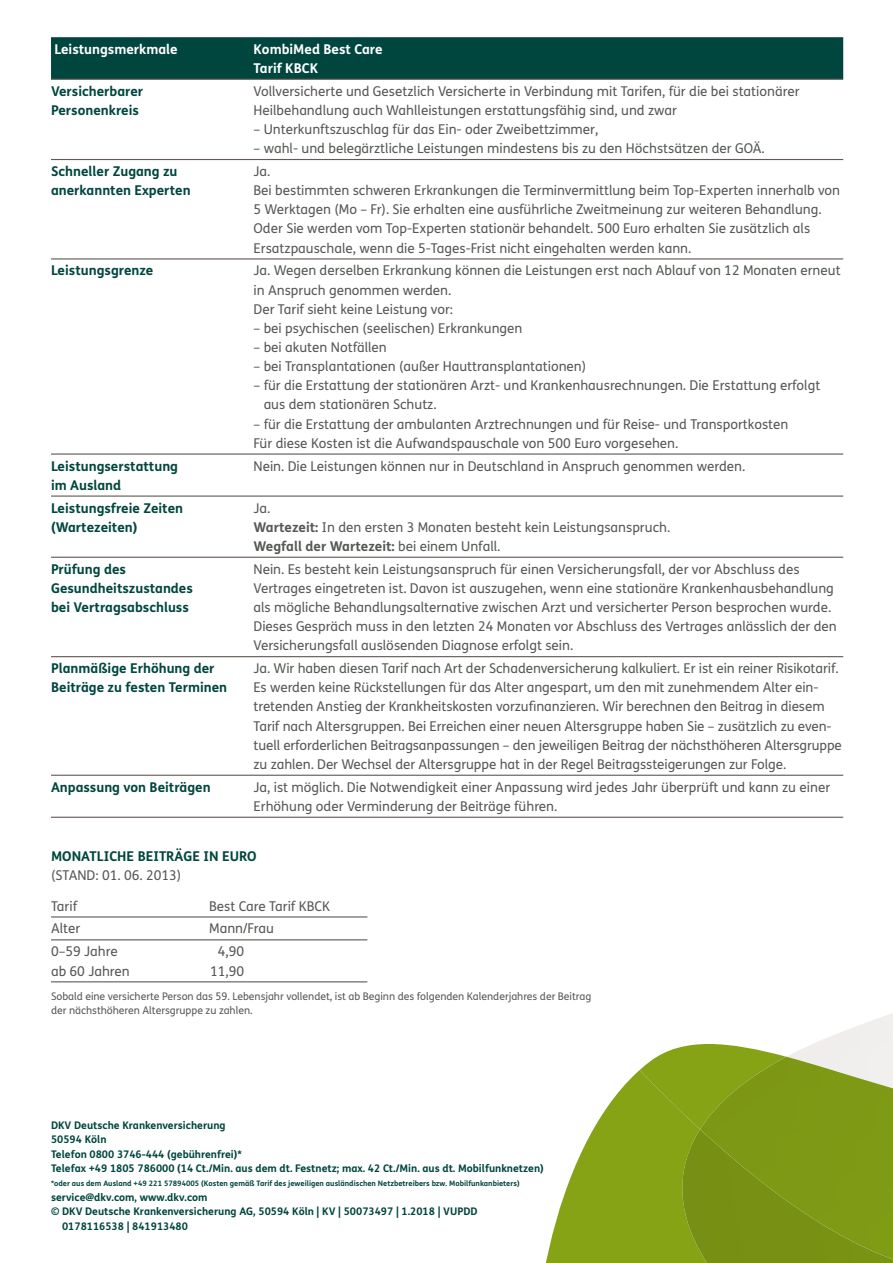
<style>
.page{position:relative;width:893px;height:1263px;background:#fff}
.page>*{position:absolute;margin:0;border:0;box-sizing:border-box;transform-origin:0 0}
.t1{font:13.5px/19.2px "FS Me";color:#575756}
.t2{font:700 13.5px/19.2px "FS Me";color:#00463f}
.t3{font:700 13.5px/19.2px "FS Me";color:#fff}
.t4{font:700 10.5px/14.4px "FS Me";color:#00463f}
.t5{font:10.5px/14.4px "FS Me";letter-spacing:-.005em;color:#575756}
.t6{font:700 7.5px "FS Me";color:#00463f}
.s1{font-weight:700}
</style>
<div class="page">
<svg style="left:405px;top:453px;width:439px;height:365px"></svg>
<svg style="left:545px;top:1093px;width:73px;height:170px;fill:#85a315"></svg>
<svg style="left:618px;top:1044px;width:275px;height:219px;background:#94ad36"></svg>
<img style="left:700px;top:1057px;width:193px;height:203px">
<div style="left:51px;top:37px;width:792px;height:42px;background:#00463f"></div>
<hr style="left:51px;top:79px;width:792px;height:1px;background:#625954">
<hr style="left:51px;top:159px;width:792px;height:1px;background:#625954">
<hr style="left:51px;top:258px;width:792px;height:1px;background:#625954">
<hr style="left:51px;top:453px;width:792px;height:2px;background:#625954">
<hr style="left:51px;top:495px;width:792px;height:2px;background:#625954">
<hr style="left:51px;top:557px;width:792px;height:1px;background:#625954">
<hr style="left:51px;top:656px;width:792px;height:1px;background:#625954">
<hr style="left:51px;top:775px;width:792px;height:1px;background:#625954">
<hr style="left:51px;top:817px;width:792px;height:1px;background:#625954">
<hr style="left:51px;top:916px;width:316px;height:1px;background:#625954">
<hr style="left:51px;top:939px;width:316px;height:1px;background:#625954">
<hr style="left:51px;top:981px;width:316px;height:1px;background:#625954">
<p class="t3" style="left:54px;top:41px;width:125px">Leistungsmerkmale</p>
<p class="t3" style="left:254px;top:41px;width:130px">KombiMed Best Care<br>Tarif KBCK</p>
<p class="t2" style="left:51px;top:83px;width:94px">Versicherbarer<br>Personenkreis</p>
<p class="t1" style="left:254px;top:83px;width:547px">Vollversicherte und Gesetzlich Versicherte in Verbindung mit Tarifen, für die bei stationärer<br>Heilbehandlung auch Wahlleistungen erstattungsfähig sind, und zwar</p>
<p class="t1" style="left:254px;top:121px;width:346px">– Unterkunftszuschlag für das Ein- oder Zweibettzimmer,</p>
<p class="t1" style="left:254px;top:140px;width:513px">– wahl- und belegärztliche Leistungen mindestens bis zu den Höchstsätzen der GOÄ.</p>
<p class="t2" style="left:51px;top:163px;width:141px">Schneller Zugang zu anerkannten Experten</p>
<p class="t1" style="left:254px;top:163px;width:588px">Ja.<br>Bei bestimmten schweren Erkrankungen die Terminvermittlung beim Top-Experten innerhalb von 5 Werktagen (Mo – Fr). Sie erhalten eine ausführliche Zweitmeinung zur weiteren Behandlung.<br>Oder Sie werden vom Top-Experten stationär behandelt. 500 Euro erhalten Sie zusätzlich als Ersatzpauschale, wenn die 5-Tages-Frist nicht eingehalten werden kann.</p>
<p class="t2" style="left:51px;top:263px;width:104px">Leistungsgrenze</p>
<p class="t1" style="left:254px;top:263px;width:589px">Ja. Wegen derselben Erkrankung können die Leistungen erst nach Ablauf von 12 Monaten erneut in Anspruch genommen werden.<br>Der Tarif sieht keine Leistung vor:</p>
<p class="t1" style="left:254px;top:320px;width:270px">– bei psychischen (seelischen) Erkrankungen</p>
<p class="t1" style="left:254px;top:339px;width:135px">– bei akuten Notfällen</p>
<p class="t1" style="left:254px;top:358px;width:334px">– bei Transplantationen (außer Hauttransplantationen)</p>
<p class="t1" style="left:264px;top:377px;width:558px;text-indent:-10px">– für die Erstattung der stationären Arzt- und Krankenhausrechnungen. Die Erstattung erfolgt aus dem stationären Schutz.</p>
<p class="t1" style="left:254px;top:416px;width:536px">– für die Erstattung der ambulanten Arztrechnungen und für Reise- und Transportkosten<br>Für diese Kosten ist die Aufwandspauschale von 500 Euro vorgesehen.</p>
<p class="t2" style="left:51px;top:458px;width:129px">Leistungserstattung im Ausland</p>
<p class="t1" style="left:254px;top:458px;width:493px">Nein. Die Leistungen können nur in Deutschland in Anspruch genommen werden.</p>
<p class="t2" style="left:51px;top:500px;width:134px">Leistungsfreie Zeiten (Wartezeiten)</p>
<p class="t1" style="left:254px;top:500px;width:418px">Ja.<br><span class="s1">Wartezeit:</span> In den ersten 3 Monaten besteht kein Leistungsanspruch.<br><span class="s1">Wegfall der Wartezeit:</span> bei einem Unfall.</p>
<p class="t2" style="left:51px;top:561px;width:143px">Prüfung des<br>Gesundheits zustandes bei Vertragsabschluss</p>
<p class="t1" style="left:254px;top:561px;width:585px">Nein. Es besteht kein Leistungsanspruch für einen Versicherungsfall, der vor Abschluss des Vertrages eingetreten ist. Davon ist auszugehen, wenn eine stationäre Krankenhausbehandlung als mögliche Behandlungsalternative zwischen Arzt und versicherter Person besprochen wurde.<br>Dieses Gespräch muss in den letzten 24 Monaten vor Abschluss des Vertrages anlässlich der den Versicherungsfall auslösenden Diagnose erfolgt sein.</p>
<p class="t2" style="left:51px;top:660px;width:178px">Planmäßige Erhöhung der<br>Beiträge zu festen Terminen</p>
<p class="t1" style="left:254px;top:660px;width:590px">Ja. Wir haben diesen Tarif nach Art der Schadenversicherung kalkuliert. Er ist ein reiner Risikotarif.<br>Es werden keine Rückstellungen für das Alter angespart, um den mit zunehmendem Alter ein&shy;tretenden Anstieg der Krankheitskosten vorzufinanzieren. Wir berechnen den Beitrag in diesem Tarif nach Altersgruppen. Bei Erreichen einer neuen Altersgruppe haben Sie – zusätzlich zu even&shy;tuell erforderlichen Beitragsanpassungen – den jeweiligen Beitrag der nächsthöheren Altersgruppe zu zahlen. Der Wechsel der Altersgruppe hat in der Regel Beitragssteigerungen zur Folge.</p>
<p class="t2" style="left:51px;top:779px;width:161px">Anpassung von Beiträgen</p>
<p class="t1" style="left:254px;top:779px;width:578px">Ja, ist möglich. Die Notwendigkeit einer Anpassung wird jedes Jahr überprüft und kann zu einer<br>Erhöhung oder Verminderung der Beiträge führen.</p>
<p class="t2" style="left:51px;top:848px;width:207px">MONATLICHE BEITRÄGE IN EURO</p>
<p class="t1" style="left:51px;top:867px;width:132px">(STAND: 01. 06. 2013)</p>
<p class="t1" style="left:51px;top:898px;width:28px">Tarif</p>
<p class="t1" style="left:209px;top:898px;width:122px">Best Care Tarif KBCK</p>
<p class="t1" style="left:51px;top:921px;width:31px">Alter</p>
<p class="t1" style="left:209px;top:921px;width:66px">Mann/Frau</p>
<p class="t1" style="left:51px;top:944px;width:80px">0–59 Jahre ab 60 Jahren</p>
<p class="t1" style="left:210px;top:944px;width:36px;text-align:center">4,90<br>11,90</p>
<p class="t5" style="left:51px;top:990px;width:542px">Sobald eine versicherte Person das 59. Lebensjahr vollendet, ist ab Beginn des folgenden Kalenderjahres der Beitrag der nächsthöheren Altersgruppe zu zahlen.</p>
<p class="t4" style="left:51px;top:1119px;width:494px">DKV Deutsche Krankenversicherung<br>50594 Köln<br>Telefon 0800 3746-444 (gebührenfrei)*<br>Telefax +49 1805 786000 (14 Ct./Min. aus dem dt. Festnetz; max. 42 Ct./Min. aus dt. Mobilfunknetzen)</p>
<p class="t6" style="left:51px;top:1181px;width:470px">*oder aus dem Ausland +49 221 57894005 (Kosten gemäß Tarif des jeweiligen ausländischen Netzbetreibers bzw. Mobilfunkanbieters)</p>
<p class="t4" style="left:51px;top:1191px;width:158px">service@dkv.com, www.dkv.com</p>
<p class="t4" style="left:51px;top:1205px;width:428px">© DKV Deutsche Krankenversicherung AG, 50594 Köln | KV | 50073497 | 1.2018 | VUPDD</p>
<p class="t4" style="left:62px;top:1220px;width:127px">0178116538 | 841913480</p>
</div>
